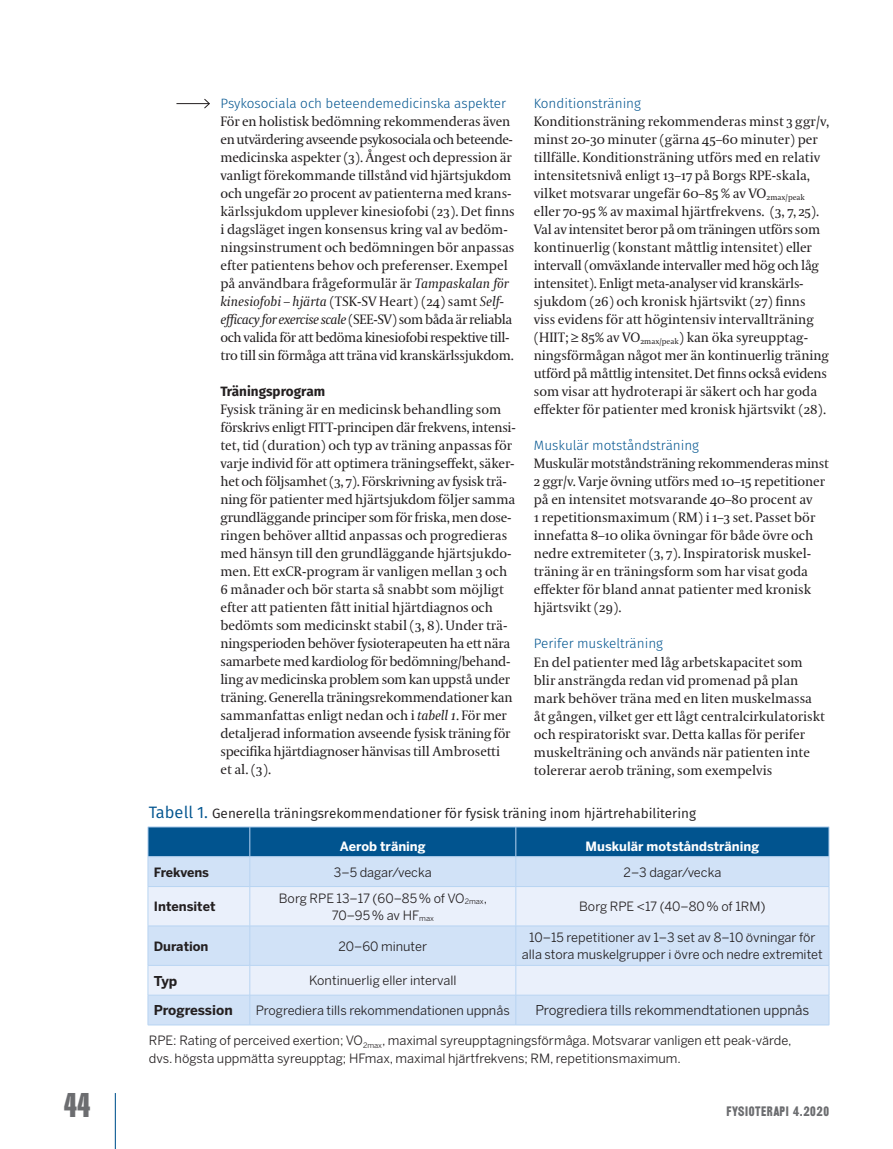
<style>
.page{position:relative;width:893px;height:1149px;background:#fff}
.page>*{position:absolute;margin:0;border:0;box-sizing:border-box;transform-origin:0 0}
.t1{font:700 31.5px "Compacta";color:#6c6d70}
.t2{font:13.5px/18px "Coranto 2";color:#231f20}
.t3{font:300 13.5px "Fira Sans";color:#01548f}
.t4{font:13.5px "Fira Sans";color:#231f20}
.t5{font:13.5px "Benton Sans";color:#231f20}
.t6{font:700 13.5px "Fira Sans";color:#231f20}
.t7{font:700 13.5px "Benton Sans";letter-spacing:-.005em;color:#231f20}
.t8{font:12.75px/17.2px "Benton Sans";color:#231f20;text-align:center}
.t9{font:700 12.75px "Benton Sans";color:#fff}
.t10{font:700 12.75px "Benton Sans";color:#231f20}
.t11{font:12.75px "Railroad";letter-spacing:.05em;color:#6c6d70}
.s1{font-style:italic}
.s2{font-size:16.5px;color:#01548f}
.s3{font-style:inherit}
</style>
<div class="page">
<hr style="left:115px;top:1092px;width:1px;height:56px;background:#01548f">
<hr style="left:176px;top:103px;width:33px;height:1px;background:#231f20">
<svg style="left:204px;top:98px;width:6px;height:11px"></svg>
<div style="left:149px;top:827px;width:680px;height:29px;background:#01548f"></div>
<div style="left:149px;top:857px;width:680px;height:167px;background:#d1e2f7"></div>
<svg style="left:149px;top:887px;width:680px;height:107px;background:#e0eaf9"></svg>
<hr style="left:148px;top:826px;width:102px;height:1px;background:#b8d4f2">
<hr style="left:148px;top:826px;width:1px;height:30px;background:#b8d4f2">
<hr style="left:250px;top:826px;width:266px;height:1px;background:#b8d4f2">
<hr style="left:250px;top:826px;width:1px;height:30px;background:#b8d4f2">
<hr style="left:516px;top:826px;width:313px;height:1px;background:#b8d4f2">
<hr style="left:516px;top:826px;width:1px;height:30px;background:#b8d4f2">
<hr style="left:829px;top:826px;width:1px;height:30px;background:#b8d4f2">
<hr style="left:148px;top:856px;width:102px;height:1px;background:#b8d4f2">
<hr style="left:148px;top:856px;width:1px;height:30px;background:#b8d4f2">
<hr style="left:250px;top:856px;width:266px;height:1px;background:#b8d4f2">
<hr style="left:250px;top:856px;width:1px;height:30px;background:#b8d4f2">
<hr style="left:516px;top:856px;width:313px;height:1px;background:#b8d4f2">
<hr style="left:516px;top:856px;width:1px;height:30px;background:#b8d4f2">
<hr style="left:829px;top:856px;width:1px;height:30px;background:#b8d4f2">
<hr style="left:148px;top:886px;width:102px;height:1px;background:#b8d4f2">
<hr style="left:148px;top:886px;width:1px;height:39px;background:#b8d4f2">
<hr style="left:250px;top:886px;width:266px;height:1px;background:#b8d4f2">
<hr style="left:250px;top:886px;width:1px;height:39px;background:#b8d4f2">
<hr style="left:516px;top:886px;width:313px;height:1px;background:#b8d4f2">
<hr style="left:516px;top:886px;width:1px;height:39px;background:#b8d4f2">
<hr style="left:829px;top:886px;width:1px;height:39px;background:#b8d4f2">
<hr style="left:148px;top:925px;width:102px;height:1px;background:#b8d4f2">
<hr style="left:148px;top:925px;width:1px;height:39px;background:#b8d4f2">
<hr style="left:250px;top:925px;width:266px;height:1px;background:#b8d4f2">
<hr style="left:250px;top:925px;width:1px;height:39px;background:#b8d4f2">
<hr style="left:516px;top:925px;width:313px;height:1px;background:#b8d4f2">
<hr style="left:516px;top:925px;width:1px;height:39px;background:#b8d4f2">
<hr style="left:829px;top:925px;width:1px;height:39px;background:#b8d4f2">
<hr style="left:148px;top:964px;width:102px;height:1px;background:#b8d4f2">
<hr style="left:250px;top:964px;width:266px;height:1px;background:#b8d4f2">
<hr style="left:516px;top:964px;width:313px;height:1px;background:#b8d4f2">
<hr style="left:148px;top:994px;width:102px;height:1px;background:#b8d4f2">
<svg style="left:148px;top:965px;width:1px;height:59px"></svg>
<hr style="left:250px;top:994px;width:266px;height:1px;background:#b8d4f2">
<svg style="left:250px;top:965px;width:1px;height:59px"></svg>
<hr style="left:516px;top:994px;width:313px;height:1px;background:#b8d4f2">
<svg style="left:516px;top:965px;width:1px;height:59px"></svg>
<svg style="left:829px;top:965px;width:1px;height:59px"></svg>
<hr style="left:148px;top:1024px;width:102px;height:1px;background:#b8d4f2">
<hr style="left:250px;top:1024px;width:266px;height:1px;background:#b8d4f2">
<hr style="left:516px;top:1024px;width:313px;height:1px;background:#b8d4f2">
<h1 class="t1" style="left:64px;top:1086px;width:28px">44</h1>
<p class="t3" style="left:220px;top:94px;width:287px">Psykosociala och beteendemedicinska aspekter</p>
<p class="t2" style="left:220px;top:113px;width:296px">För en holistisk bedömning rekommenderas även en utvärdering avseende psykosociala och beteende&shy;medicinska aspekter (3). Ångest och depression är vanligt förekommande tillstånd vid hjärtsjukdom och ungefär 20 procent av patienterna med krans&shy;kärlssjukdom upplever kinesiofobi (23). Det finns i dagsläget ingen konsensus kring val av bedöm&shy;ningsinstrument och bedömningen bör anpassas efter patientens behov och preferenser. Exempel på användbara frågeformulär är <span class="s1">Tampaskalan för kinesiofobi – hjärta</span> (TSK-SV Heart) (24) samt <span class="s1">Self&shy;efficacy for exercise scale</span> (SEE-SV) som båda är reliabla och valida för att bedöma kinesiofobi respektive till&shy;tro till sin förmåga att träna vid kranskärlssjukdom.</p>
<p class="t6" style="left:220px;top:382px;width:106px">Träningsprogram</p>
<p class="t2" style="left:220px;top:401px;width:297px">Fysisk träning är en medicinsk behandling som förskrivs enligt FITT-principen där frekvens, intensi&shy;tet, tid (duration) och typ av träning anpassas för varje individ för att optimera träningseffekt, säker&shy;het och följsamhet (3, 7). Förskrivning av fysisk trä&shy;ning för patienter med hjärtsjukdom följer samma grundläggande principer som för friska, men dose&shy;ringen behöver alltid anpassas och progredieras med hänsyn till den grundläggande hjärtsjukdo&shy;men. Ett exCR-program är vanligen mellan 3 och 6 månader och bör starta så snabbt som möjligt efter att patienten fått initial hjärtdiagnos och bedömts som medicinskt stabil (3, 8). Under trä&shy;ningsperioden behöver fysioterapeuten ha ett nära samarbete med kardiolog för bedömning/behand&shy;ling av medicinska problem som kan uppstå under träning. Generella träningsrekommendationer kan sammanfattas enligt nedan och i <span class="s1">tabell 1</span>. För mer detaljerad information avseende fysisk träning för specifika hjärtdiagnoser hänvisas till Ambrosetti<br>et al. (3).</p>
<p class="t3" style="left:534px;top:94px;width:109px">Konditionsträning</p>
<p class="t2" style="left:534px;top:113px;width:297px">Konditionsträning rekommenderas minst 3 ggr/v, minst 20-30 minuter (gärna 45–60 minuter) per tillfälle. Konditionsträning utförs med en relativ intensitetsnivå enligt 13–17 på Borgs RPE-skala, vilket motsvarar ungefär 60–85 % av VO<sub>2max/peak </sub>eller 70-95 % av maximal hjärtfrekvens. (3, 7, 25).<br>Val av intensitet beror på om träningen utförs som kontinuerlig (konstant måttlig intensitet) eller intervall (omväxlande intervaller med hög och låg intensitet). Enligt meta-analyser vid kranskärls&shy;sjukdom (26) och kronisk hjärtsvikt (27) finns viss evidens för att högintensiv intervallträning (HIIT; ≥ 85% av VO<sub>2max/peak</sub>) kan öka syreupptag&shy;ningsförmågan något mer än kontinuerlig träning utförd på måttlig intensitet. Det finns också evidens som visar att hydroterapi är säkert och har goda effekter för patienter med kronisk hjärtsvikt (28).</p>
<p class="t3" style="left:534px;top:436px;width:167px">Muskulär motståndsträning</p>
<p class="t2" style="left:534px;top:455px;width:297px">Muskulär motståndsträning rekommenderas minst 2 ggr/v. Varje övning utförs med 10–15 repetitioner på en intensitet motsvarande 40–80 procent av<br>1 repetitionsmaximum (RM) i 1–3 set. Passet bör innefatta 8–10 olika övningar för både övre och nedre extremiteter (3, 7). Inspiratorisk muskel&shy;träning är en träningsform som har visat goda effekter för bland annat patienter med kronisk hjärtsvikt (29).</p>
<p class="t3" style="left:534px;top:634px;width:131px">Perifer muskelträning</p>
<p class="t2" style="left:534px;top:653px;width:293px">En del patienter med låg arbetskapacitet som blir ansträngda redan vid promenad på plan mark behöver träna med en liten muskelmassa åt gången, vilket ger ett lågt centralcirkulatoriskt och respiratoriskt svar. Detta kallas för perifer muskelträning och används när patienten inte tolererar aerob träning, som exempelvis</p>
<p class="t4" style="left:149px;top:803px;width:549px"><span class="s2">Tabell 1.</span> Generella träningsrekommendationer för fysisk träning inom hjärtrehabilitering</p>
<p class="t9" style="left:340px;top:838px;width:87px">Aerob träning</p>
<p class="t9" style="left:586px;top:838px;width:175px">Muskulär motståndsträning</p>
<p class="t10" style="left:154px;top:864px;width:57px">Frekvens</p>
<p class="t8" style="left:334px;top:863px;width:99px">3–5 dagar/vecka</p>
<p class="t8" style="left:623px;top:863px;width:99px">2–3 dagar/vecka</p>
<p class="t10" style="left:154px;top:898px;width:63px">Intensitet</p>
<p class="t8" style="left:279px;top:889px;width:210px">Borg RPE 13–17 (60–85% of VO<sub>2max</sub><span class="s3">,<br></span>70–95% av HF<sub>max</sub></p>
<p class="t8" style="left:579px;top:897px;width:188px">Borg RPE &lt;17 (40–80% of 1RM)</p>
<p class="t10" style="left:154px;top:938px;width:56px">Duration</p>
<p class="t8" style="left:338px;top:937px;width:90px">20–60 minuter</p>
<p class="t8" style="left:522px;top:928px;width:302px">10–15 repetitioner av 1–3 set av 8–10 övningar för alla stora muskelgrupper i övre och nedre extremitet</p>
<p class="t7" style="left:154px;top:972px;width:25px">Typ</p>
<p class="t8" style="left:309px;top:971px;width:149px">Kontinuerlig eller intervall</p>
<p class="t7" style="left:154px;top:1002px;width:80px">Progression</p>
<p class="t8" style="left:256px;top:1001px;width:255px">Progrediera tills rekommendationen uppnås</p>
<p class="t5" style="left:535px;top:1002px;width:276px">Progrediera tills rekommendtationen uppnås</p>
<p class="t8" style="left:149px;top:1030px;width:644px;line-height:18px;text-align:left">RPE: Rating of perceived exertion; VO<sub>2max</sub>, maximal syreupptagningsförmåga. Motsvarar vanligen ett peak-värde, dvs. högsta uppmätta syreupptag; HFmax, maximal hjärtfrekvens; RM, repetitionsmaximum.</p>
<p class="t11" style="left:726px;top:1103px;width:104px">FYSIOTERAPI 4.2020</p>
</div>
